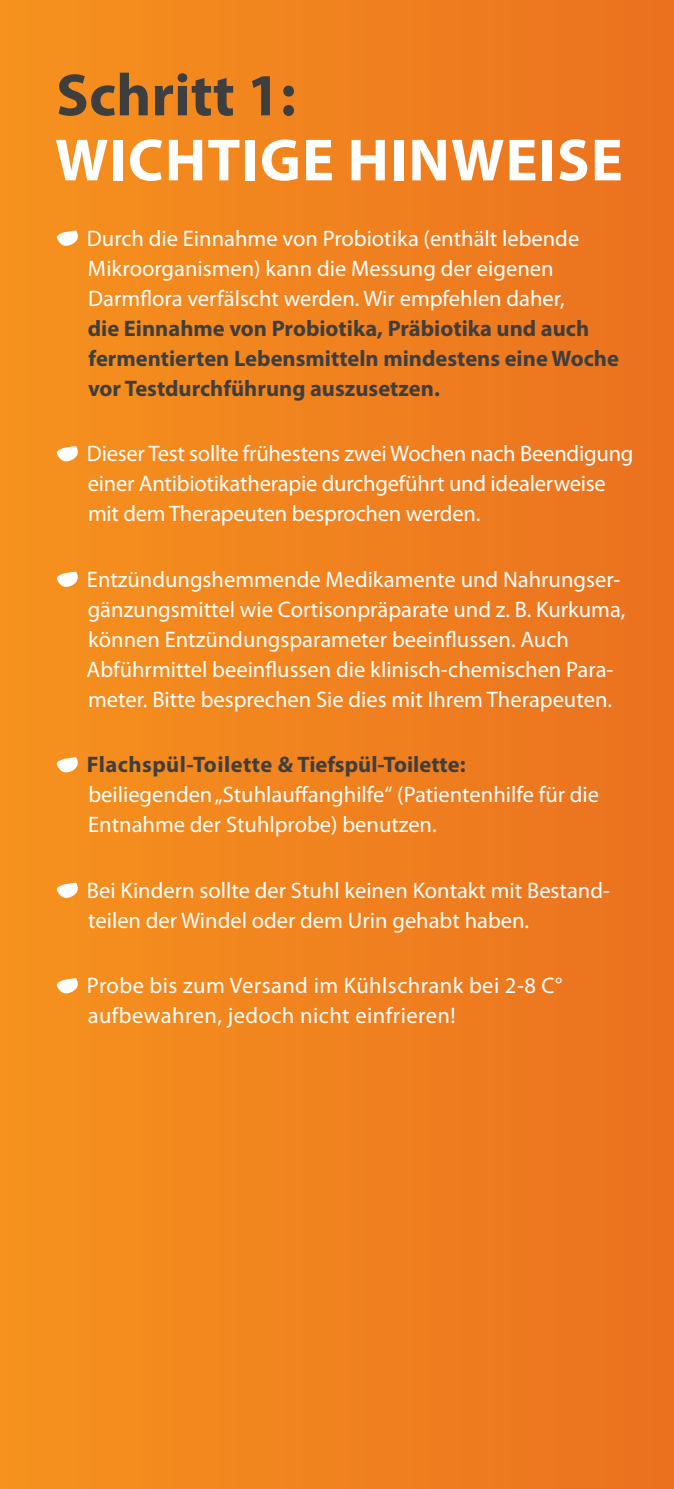
<style>
.page{position:relative;width:674px;height:1489px;background:#fff}
.page>*{position:absolute;margin:0;border:0;box-sizing:border-box;transform-origin:0 0}
.t1{font:700 60px "Myriad Pro";letter-spacing:.02em;color:#fff}
.t2{font:700 60px "Myriad Pro";color:#3e3e3f}
.t3{font:22.5px/30px "Myriad Pro";color:#fff}
.t4{font:700 22.5px/30px "Myriad Pro";color:#3e3e3f}
.t5{font:22.5px/30px "Myriad Pro";letter-spacing:.02em;color:#fff}
</style>
<div class="page">
<div style="left:0;top:0;width:673px;height:1488px;background:linear-gradient(to right,#f6921e,#eb711f)"></div>
<svg style="left:57px;top:231px;width:21px;height:16px"></svg>
<svg style="left:57px;top:446px;width:21px;height:17px"></svg>
<svg style="left:57px;top:571px;width:21px;height:17px"></svg>
<svg style="left:57px;top:757px;width:21px;height:17px"></svg>
<svg style="left:57px;top:882px;width:21px;height:17px"></svg>
<svg style="left:57px;top:978px;width:21px;height:16px"></svg>
<h1 class="t2" style="left:56px;top:61px;width:241px">Schritt 1:</h1>
<h1 class="t1" style="left:55px;top:126px;width:569px">WICHTIGE HINWEISE</h1>
<p class="t3" style="left:87px;top:224px;width:493px">Durch die Einnahme von Probiotika (enthält lebende<br>Mikroorganismen) kann die Messung der eigenen<br>Darmflora verfälscht werden. Wir empfehlen daher,</p>
<p class="t4" style="left:88px;top:313px;width:532px">die Einnahme von Probiotika, Präbiotika und auch fermentierten Lebensmitteln mindestens eine Woche vor Testdurchführung auszusetzen.</p>
<p class="t3" style="left:87px;top:439px;width:548px">Dieser Test sollte frühestens zwei Wochen nach Beendigung einer Antibiotikatherapie durchgeführt und idealerweise mit dem Therapeuten besprochen werden.</p>
<p class="t3" style="left:86px;top:564px;width:540px">Entzündungshemmende Medikamente und Nahrungser&shy;gänzungsmittel wie Cortisonpräparate und z. B. Kurkuma, können Entzündungsparameter beeinflussen. Auch Abführmittel beeinflussen die klinisch-chemischen Para&shy;meter. Bitte besprechen Sie dies mit Ihrem Therapeuten.</p>
<p class="t4" style="left:87px;top:750px;width:380px">Flachspül-Toilette &amp; Tiefspül-Toilette:</p>
<p class="t3" style="left:88px;top:780px;width:512px">beiliegenden „Stuhlauffanghilfe“ (Patientenhilfe für die<br>Entnahme der Stuhlprobe) benutzen.</p>
<p class="t3" style="left:87px;top:875px;width:524px">Bei Kindern sollte der Stuhl keinen Kontakt mit Bestand&shy;teilen der Windel oder dem Urin gehabt haben.</p>
<p class="t5" style="left:87px;top:971px;width:476px">Probe bis zum Versand im Kühlschrank bei 2-8 C° aufbewahren, jedoch nicht einfrieren!</p>
</div>
